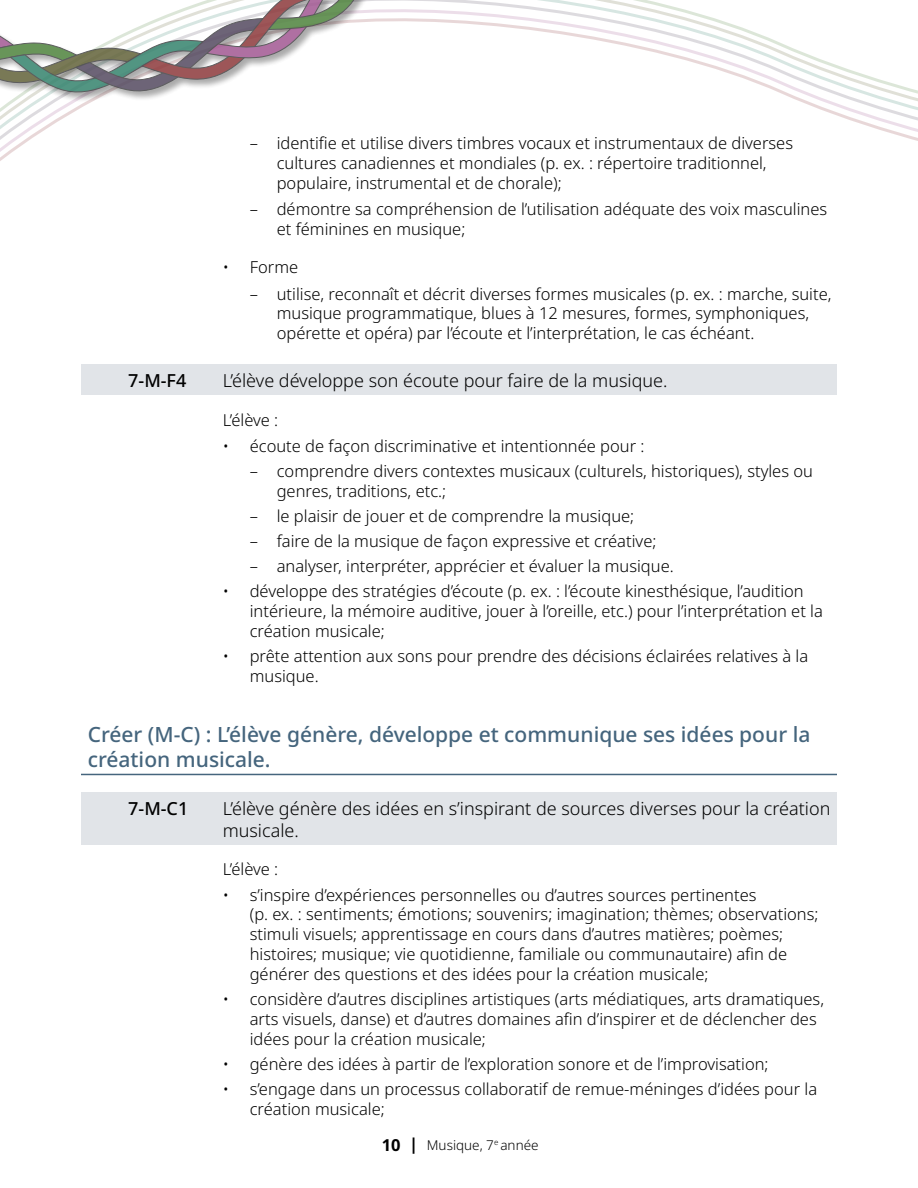
<style>
.page{position:relative;width:918px;height:1188px;background:#fff}
.page>*{position:absolute;margin:0;border:0;box-sizing:border-box;transform-origin:0 0}
.Header_Outcomes{font:500 21px/25.2px "Noto Sans";color:#45657d}
.GLO_arts{font:300 18px/21.6px "Noto Sans";color:#000}
.GLO_arts-2{font:500 18px "Noto Sans";color:#000}
.Bullet_Outcome_B_end{font:300 16.5px/19.8px "Noto Sans";color:#000}
.Bullet_Outcome_no_bullet{font:300 16.5px "Noto Sans";color:#000}
.t1{font:300 13.5px "Noto Sans";color:#000}
.s1{font-weight:700;font-size:16.5px}
</style>
<div class="page">
<svg style="left:0;top:0;width:918px;height:161px"></svg>
<div style="left:0;top:0;width:514px;height:102px;background:#000;opacity:.4"></div>
<svg style="left:0;top:0;width:407px;height:96px"></svg>
<div style="left:81px;top:364px;width:756px;height:31px;background:#e1e4e8"></div>
<hr style="left:81px;top:774px;width:756px;height:1px;background:#45657d">
<div style="left:81px;top:793px;width:756px;height:52px;background:#e1e4e8"></div>
<p class="Bullet_Outcome_B_end" style="left:277px;top:134px;width:518px;text-indent:-27px">– identifie et utilise divers timbres vocaux et instrumentaux de diverses cultures canadiennes et mondiales (p. ex. : répertoire traditionnel, populaire, instrumental et de chorale);</p>
<p class="Bullet_Outcome_B_end" style="left:277px;top:200px;width:552px;text-indent:-27px">– démontre sa compréhension de l’utilisation adéquate des voix masculines et féminines en musique;</p>
<p class="Bullet_Outcome_B_end" style="left:223px;top:258px;width:77px">• Forme</p>
<p class="Bullet_Outcome_B_end" style="left:277px;top:284px;width:556px;text-indent:-27px">– utilise, reconnaît et décrit diverses formes musicales (p. ex. : marche, suite, musique programmatique, blues à 12 mesures, formes, symphoniques, opérette et opéra) par l’écoute et l’interprétation, le cas échéant.</p>
<h4 class="GLO_arts-2" style="left:128px;top:367px;width:60px">7-M-F4</h4>
<h4 class="GLO_arts" style="left:223px;top:370px;width:446px">L’élève développe son écoute pour faire de la musique.</h4>
<p class="Bullet_Outcome_no_bullet" style="left:223px;top:409px;width:57px">L’élève :</p>
<p class="Bullet_Outcome_B_end" style="left:223px;top:436px;width:423px">• écoute de façon discriminative et intentionnée pour :</p>
<p class="Bullet_Outcome_B_end" style="left:277px;top:461px;width:538px;text-indent:-27px">– comprendre divers contextes musicaux (culturels, historiques), styles ou genres, traditions, etc.;</p>
<p class="Bullet_Outcome_B_end" style="left:250px;top:506px;width:386px">– le plaisir de jouer et de comprendre la musique;</p>
<p class="Bullet_Outcome_B_end" style="left:250px;top:532px;width:408px">– faire de la musique de façon expressive et créative;</p>
<p class="Bullet_Outcome_B_end" style="left:250px;top:557px;width:426px">– analyser, interpréter, apprécier et évaluer la musique.</p>
<p class="Bullet_Outcome_B_end" style="left:250px;top:582px;width:575px;text-indent:-27px">• développe des stratégies d’écoute (p. ex. : l’écoute kinesthésique, l’audition intérieure, la mémoire auditive, jouer à l’oreille, etc.) pour l’interprétation et la création musicale;</p>
<p class="Bullet_Outcome_B_end" style="left:250px;top:647px;width:560px;text-indent:-27px">• prête attention aux sons pour prendre des décisions éclairées relatives à la musique.</p>
<h3 class="Header_Outcomes" style="left:88px;top:722px;width:724px">Créer (M-C) : L’élève génère, développe et communique ses idées pour la création musicale.</h3>
<h4 class="GLO_arts-2" style="left:128px;top:796px;width:62px">7-M-C1</h4>
<h4 class="GLO_arts" style="left:223px;top:798px;width:609px">L’élève génère des idées en s’inspirant de sources diverses pour la création musicale.</h4>
<p class="Bullet_Outcome_no_bullet" style="left:223px;top:858px;width:57px">L’élève :</p>
<p class="Bullet_Outcome_B_end" style="left:250px;top:885px;width:570px;text-indent:-27px">• s’inspire d’expériences personnelles ou d’autres sources pertinentes<br>(p. ex. : sentiments; émotions; souvenirs; imagination; thèmes; observations; stimuli visuels; apprentissage en cours dans d’autres matières; poèmes; histoires; musique; vie quotidienne, familiale ou communautaire) afin de générer des questions et des idées pour la création musicale;</p>
<p class="Bullet_Outcome_B_end" style="left:250px;top:989px;width:576px;text-indent:-27px">• considère d’autres disciplines artistiques (arts médiatiques, arts dramatiques, arts visuels, danse) et d’autres domaines afin d’inspirer et de déclencher des idées pour la création musicale;</p>
<p class="Bullet_Outcome_B_end" style="left:223px;top:1054px;width:547px">• génère des idées à partir de l’exploration sonore et de l’improvisation;</p>
<p class="Bullet_Outcome_B_end" style="left:250px;top:1079px;width:569px;text-indent:-27px">• s’engage dans un processus collaboratif de remue-méninges d’idées pour la création musicale;</p>
<p class="t1" style="left:382px;top:1135px;width:158px"><span class="s1">10 |</span> Musique, 7<sup>e</sup> année</p>
</div>
